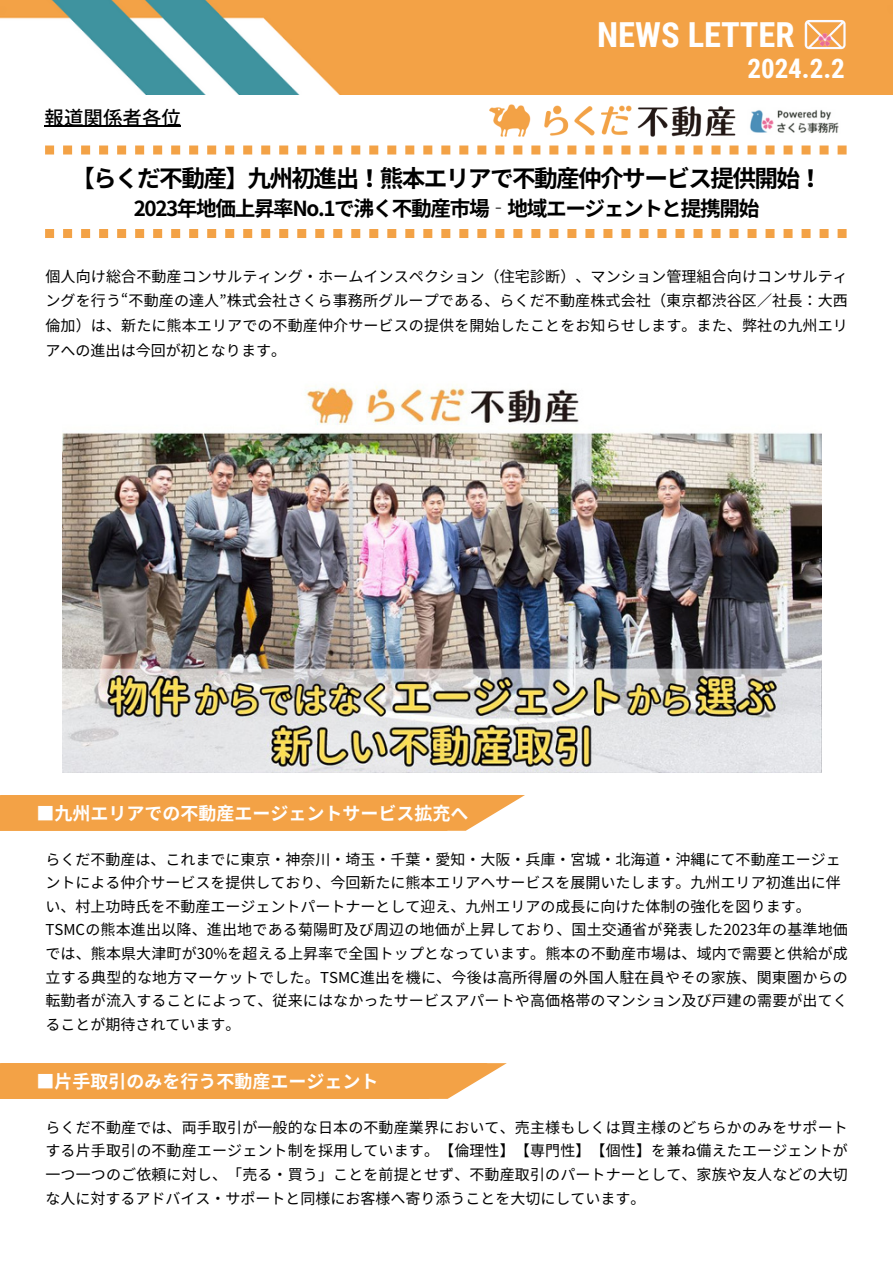
<style>
.page{position:relative;width:893px;height:1264px;background:#fff}
.page>*{position:absolute;margin:0;border:0;box-sizing:border-box;transform-origin:0 0}
.t1{font:700 34.5px "Roboto Condensed";color:#fff}
.t2{font:700 27px "Roboto Condensed";color:#fff}
.t3{font:700 23.7px "Noto Sans JP";letter-spacing:-.07em;color:#000}
.t4{font:700 20.7px "Noto Sans JP";letter-spacing:-.07em;color:#000}
.t5{font:500 19.5px "Noto Sans JP";color:#000}
.t6{font:700 18px "Noto Sans JP";color:#fff}
.t7{font:15px/23.7px "Noto Sans JP";letter-spacing:.005em;color:#000}
</style>
<div class="page">
<img style="left:0;top:0;width:892px;height:94px">
<svg style="left:45px;top:145px;width:801px;height:9px"></svg>
<img style="left:801px;top:20px;width:44px;height:36px">
<img style="left:750px;top:110px;width:89px;height:23px">
<img style="left:489px;top:104px;width:247px;height:33px">
<svg style="left:45px;top:229px;width:801px;height:9px"></svg>
<div style="left:0;top:795px;width:525px;height:35px;background:#f3a246"></div>
<div style="left:0;top:1063px;width:506px;height:35px;background:#f3a246"></div>
<img style="left:63px;top:384px;width:758px;height:388px">
<hr style="left:44px;top:126px;width:137px;height:1px;background:#000">
<p class="t5" style="left:44px;top:102px;width:138px">報道関係者各位</p>
<p class="t1" style="left:597px;top:15px;width:199px">NEWS LETTER</p>
<p class="t2" style="left:747px;top:53px;width:99px">2024.2.2</p>
<h2 class="t3" style="left:71px;top:160px;width:752px">【らくだ不動産】九州初進出！熊本エリアで不動産仲介サービス提供開始！</h2>
<h2 class="t4" style="left:134px;top:192px;width:627px">2023年地価上昇率No.1で沸く不動産市場‐地域エージェントと提携開始</h2>
<h3 class="t7" style="left:45px;top:263px;width:803px;line-height:24.8px">個人向け総合不動産コンサルティング・ホームインスペクション（住宅診断）、マンション管理組合向けコンサルティングを行う“不動産の達人”株式会社さくら事務所グループである、らくだ不動産株式会社（東京都渋谷区／社長：大西倫加）は、新たに熊本エリアでの不動産仲介サービスの提供を開始したことをお知らせします。また、弊社の九州エリアへの進出は今回が初となります。</h3>
<p class="t6" style="left:36px;top:798px;width:434px">■九州エリアでの不動産エージェントサービス拡充へ</p>
<p class="t7" style="left:45px;top:846px;width:803px">らくだ不動産は、これまでに東京・神奈川・埼玉・千葉・愛知・大阪・兵庫・宮城・北海道・沖縄にて不動産エージェントによる仲介サービスを提供しており、今回新たに熊本エリアへサービスを展開いたします。九州エリア初進出に伴い、村上功時氏を不動産エージェントパートナーとして迎え、九州エリアの成長に向けた体制の強化を図ります。TSMCの熊本進出以降、進出地である菊陽町及び周辺の地価が上昇しており、国土交通省が発表した2023年の基準地価では、熊本県大津町が30%を超える上昇率で全国トップとなっています。熊本の不動産市場は、域内で需要と供給が成立する典型的な地方マーケットでした。TSMC進出を機に、今後は高所得層の外国人駐在員やその家族、関東圏からの転勤者が流入することによって、従来にはなかったサービスアパートや高価格帯のマンション及び戸建の需要が出てくることが期待されています。</p>
<h4 class="t6" style="left:36px;top:1066px;width:344px">■片手取引のみを行う不動産エージェント</h4>
<h5 class="t7" style="left:45px;top:1114px;width:803px;text-align:justify">らくだ不動産では、両手取引が一般的な日本の不動産業界において、売主様もしくは買主様のどちらかのみをサポートする片手取引の不動産エージェント制を採用しています。【倫理性】【専門性】【個性】を兼ね備えたエージェントが一つ一つのご依頼に対し、「売る・買う」ことを前提とせず、不動産取引のパートナーとして、家族や友人などの大切な人に対するアドバイス・サポートと同様にお客様へ寄り添うことを大切にしています。</h5>
</div>
